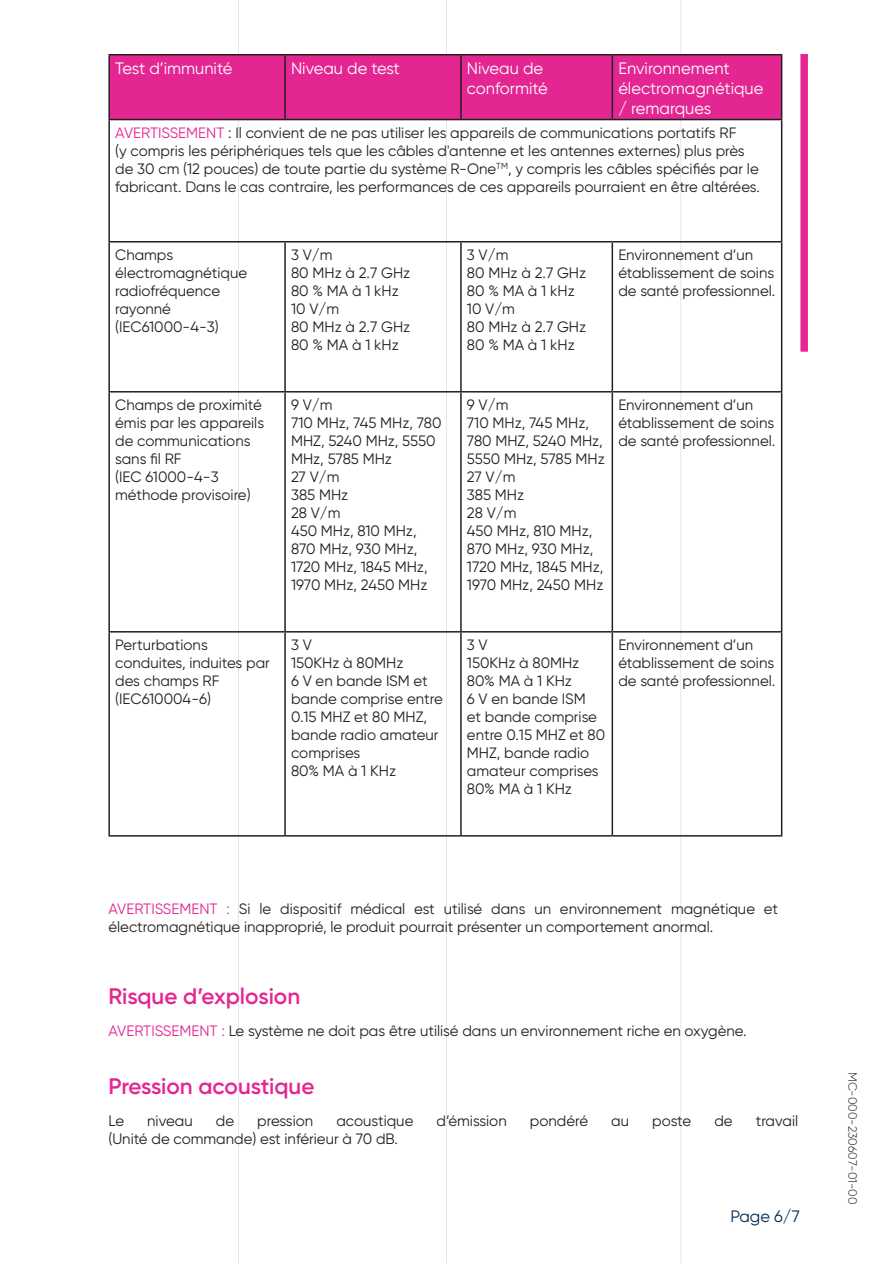
<style>
.page{position:relative;width:893px;height:1263px;background:#fff}
.page>*{position:absolute;margin:0;border:0;box-sizing:border-box;transform-origin:0 0}
.t1{font:600 22.5px "Gilroy";color:#e42692}
.t2{font:16.5px/19.8px "Gilroy";color:#fff}
.t3{font:16.5px "Gilroy";color:#002b50}
.t4{font:15px/18px "Gilroy";color:#231f20}
.t5{font:300 12px "Gilroy";color:#231f20}
.s1{color:#e42692}
</style>
<div class="page">
<hr style="left:238px;top:0;width:1px;height:1263px;background:#e6e7e9">
<hr style="left:446px;top:0;width:1px;height:1263px;background:#e6e7e9">
<hr style="left:680px;top:0;width:1px;height:1263px;background:#e6e7e9">
<div style="left:800px;top:54px;width:8px;height:298px;background:#e42692"></div>
<div style="left:110px;top:56px;width:671px;height:63px;background:#e42692"></div>
<hr style="left:108px;top:54px;width:177px;height:2px;background:#231f20">
<hr style="left:108px;top:56px;width:2px;height:63px;background:#231f20">
<hr style="left:285px;top:54px;width:176px;height:2px;background:#231f20">
<hr style="left:284px;top:56px;width:2px;height:63px;background:#231f20">
<hr style="left:461px;top:54px;width:151px;height:2px;background:#231f20">
<hr style="left:460px;top:56px;width:2px;height:63px;background:#231f20">
<hr style="left:612px;top:54px;width:170px;height:2px;background:#231f20">
<hr style="left:612px;top:56px;width:1px;height:63px;background:#231f20">
<hr style="left:781px;top:56px;width:1px;height:63px;background:#231f20">
<hr style="left:108px;top:119px;width:177px;height:1px;background:#231f20">
<hr style="left:108px;top:120px;width:2px;height:121px;background:#231f20">
<hr style="left:285px;top:119px;width:176px;height:1px;background:#231f20">
<hr style="left:461px;top:119px;width:151px;height:1px;background:#231f20">
<hr style="left:612px;top:119px;width:170px;height:1px;background:#231f20">
<hr style="left:781px;top:120px;width:1px;height:121px;background:#231f20">
<hr style="left:108px;top:241px;width:177px;height:1px;background:#231f20">
<hr style="left:108px;top:242px;width:2px;height:149px;background:#231f20">
<hr style="left:285px;top:241px;width:176px;height:1px;background:#231f20">
<hr style="left:284px;top:242px;width:2px;height:149px;background:#231f20">
<hr style="left:461px;top:241px;width:151px;height:1px;background:#231f20">
<hr style="left:460px;top:242px;width:2px;height:149px;background:#231f20">
<hr style="left:612px;top:241px;width:170px;height:1px;background:#231f20">
<hr style="left:612px;top:242px;width:1px;height:149px;background:#231f20">
<hr style="left:781px;top:242px;width:1px;height:149px;background:#231f20">
<hr style="left:108px;top:391px;width:177px;height:1px;background:#231f20">
<hr style="left:108px;top:392px;width:2px;height:239px;background:#231f20">
<hr style="left:285px;top:391px;width:176px;height:1px;background:#231f20">
<hr style="left:284px;top:392px;width:2px;height:239px;background:#231f20">
<hr style="left:461px;top:391px;width:151px;height:1px;background:#231f20">
<hr style="left:460px;top:392px;width:2px;height:239px;background:#231f20">
<hr style="left:612px;top:391px;width:170px;height:1px;background:#231f20">
<hr style="left:612px;top:392px;width:1px;height:239px;background:#231f20">
<hr style="left:781px;top:392px;width:1px;height:239px;background:#231f20">
<hr style="left:108px;top:631px;width:177px;height:1px;background:#231f20">
<hr style="left:108px;top:632px;width:2px;height:203px;background:#231f20">
<hr style="left:285px;top:631px;width:176px;height:1px;background:#231f20">
<hr style="left:284px;top:632px;width:2px;height:203px;background:#231f20">
<hr style="left:461px;top:631px;width:151px;height:1px;background:#231f20">
<hr style="left:460px;top:632px;width:2px;height:203px;background:#231f20">
<hr style="left:612px;top:631px;width:170px;height:1px;background:#231f20">
<hr style="left:612px;top:632px;width:1px;height:203px;background:#231f20">
<hr style="left:781px;top:632px;width:1px;height:203px;background:#231f20">
<hr style="left:108px;top:835px;width:177px;height:1px;background:#231f20">
<hr style="left:285px;top:835px;width:176px;height:1px;background:#231f20">
<hr style="left:461px;top:835px;width:151px;height:1px;background:#231f20">
<hr style="left:612px;top:835px;width:170px;height:1px;background:#231f20">
<p class="t2" style="left:115px;top:58px;width:119px">Test d’immunité</p>
<p class="t2" style="left:291px;top:58px;width:110px">Niveau de test</p>
<p class="t2" style="left:467px;top:58px;width:82px">Niveau de conformité</p>
<p class="t2" style="left:618px;top:58px;width:147px">Environnement électromagnétique / remarques</p>
<p class="t4" style="left:115px;top:123px;width:646px"><span class="s1">AVERTISSEMENT</span> : Il convient de ne pas utiliser les appareils de communications portatifs RF<br>(y compris les périphériques tels que les câbles d'antenne et les antennes externes) plus près de 30 cm (12 pouces) de toute partie du système R-One<sup>TM</sup>, y compris les câbles spécifiés par le fabricant. Dans le cas contraire, les performances de ces appareils pourraient en être altérées.</p>
<p class="t4" style="left:115px;top:245px;width:133px">Champs électromagnétique radiofréquence rayonné</p>
<p class="t4" style="left:115px;top:317px;width:105px">(IEC61000-4-3)</p>
<p class="t4" style="left:115px;top:395px;width:150px">Champs de proximité émis par les appareils de communications sans fil RF</p>
<p class="t4" style="left:115px;top:467px;width:137px">(IEC 61000-4-3 méthode provisoire)</p>
<p class="t4" style="left:115px;top:635px;width:156px">Perturbations conduites, induites par des champs RF</p>
<p class="t4" style="left:115px;top:689px;width:97px">(IEC610004-6)</p>
<p class="t4" style="left:291px;top:245px;width:43px">3 V/m</p>
<p class="t4" style="left:291px;top:263px;width:121px">80 MHz à 2.7 GHz</p>
<p class="t4" style="left:291px;top:281px;width:109px">80 % MA à 1 kHz</p>
<p class="t4" style="left:291px;top:299px;width:50px">10 V/m</p>
<p class="t4" style="left:291px;top:317px;width:121px">80 MHz à 2.7 GHz</p>
<p class="t4" style="left:291px;top:335px;width:109px">80 % MA à 1 kHz</p>
<p class="t4" style="left:291px;top:395px;width:43px">9 V/m</p>
<p class="t4" style="left:291px;top:413px;width:152px">710 MHz, 745 MHz, 780<br>MHZ, 5240 MHz, 5550<br>MHz, 5785 MHz</p>
<p class="t4" style="left:291px;top:467px;width:50px">27 V/m</p>
<p class="t4" style="left:291px;top:485px;width:59px">385 MHz</p>
<p class="t4" style="left:291px;top:503px;width:51px">28 V/m</p>
<p class="t4" style="left:291px;top:521px;width:127px">450 MHz, 810 MHz,</p>
<p class="t4" style="left:291px;top:539px;width:128px">870 MHz, 930 MHz,</p>
<p class="t4" style="left:291px;top:557px;width:138px">1720 MHz, 1845 MHz,</p>
<p class="t4" style="left:291px;top:575px;width:138px">1970 MHz, 2450 MHz</p>
<p class="t4" style="left:291px;top:635px;width:22px">3 V</p>
<p class="t4" style="left:291px;top:653px;width:114px">150KHz à 80MHz</p>
<p class="t4" style="left:291px;top:671px;width:153px">6 V en bande ISM et bande comprise entre<br>0.15 MHZ et 80 MHZ, bande radio amateur comprises</p>
<p class="t4" style="left:291px;top:761px;width:107px">80% MA à 1 KHz</p>
<p class="t4" style="left:467px;top:245px;width:43px">3 V/m</p>
<p class="t4" style="left:467px;top:263px;width:121px">80 MHz à 2.7 GHz</p>
<p class="t4" style="left:467px;top:281px;width:109px">80 % MA à 1 kHz</p>
<p class="t4" style="left:467px;top:299px;width:50px">10 V/m</p>
<p class="t4" style="left:467px;top:317px;width:121px">80 MHz à 2.7 GHz</p>
<p class="t4" style="left:467px;top:335px;width:109px">80 % MA à 1 kHz</p>
<p class="t4" style="left:618px;top:245px;width:158px">Environnement d’un établissement de soins de santé professionnel.</p>
<p class="t4" style="left:467px;top:395px;width:43px">9 V/m</p>
<p class="t4" style="left:467px;top:413px;width:139px">710 MHz, 745 MHz,<br>780 MHZ, 5240 MHz,<br>5550 MHz, 5785 MHz</p>
<p class="t4" style="left:467px;top:467px;width:50px">27 V/m</p>
<p class="t4" style="left:467px;top:485px;width:59px">385 MHz</p>
<p class="t4" style="left:467px;top:503px;width:51px">28 V/m</p>
<p class="t4" style="left:467px;top:521px;width:127px">450 MHz, 810 MHz,</p>
<p class="t4" style="left:467px;top:539px;width:128px">870 MHz, 930 MHz,</p>
<p class="t4" style="left:467px;top:557px;width:138px">1720 MHz, 1845 MHz,</p>
<p class="t4" style="left:467px;top:575px;width:138px">1970 MHz, 2450 MHz</p>
<p class="t4" style="left:618px;top:395px;width:158px">Environnement d’un établissement de soins de santé professionnel.</p>
<p class="t4" style="left:467px;top:635px;width:22px">3 V</p>
<p class="t4" style="left:467px;top:653px;width:114px">150KHz à 80MHz</p>
<p class="t4" style="left:467px;top:671px;width:107px">80% MA à 1 KHz</p>
<p class="t4" style="left:467px;top:689px;width:140px">6 V en bande ISM<br>et bande comprise entre 0.15 MHZ et 80<br>MHZ, bande radio amateur comprises</p>
<p class="t4" style="left:467px;top:779px;width:107px">80% MA à 1 KHz</p>
<p class="t4" style="left:618px;top:635px;width:158px">Environnement d’un établissement de soins de santé professionnel.</p>
<p class="t4" style="left:108px;top:899px;width:671px"><span class="s1">AVERTISSEMENT :</span> Si le dispositif médical est utilisé dans un environnement magnétique et électromagnétique inapproprié, le produit pourrait présenter un comportement anormal.</p>
<p class="t1" style="left:108px;top:982px;width:193px">Risque d’explosion</p>
<p class="t4" style="left:108px;top:1021px;width:639px"><span class="s1">AVERTISSEMENT :</span> Le système ne doit pas être utilisé dans un environnement riche en oxygène.</p>
<p class="t1" style="left:108px;top:1072px;width:208px">Pression acoustique</p>
<p class="t4" style="left:108px;top:1112px;width:17px">Le</p>
<p class="t4" style="left:147px;top:1112px;width:47px">niveau</p>
<p class="t4" style="left:216px;top:1112px;width:20px">de</p>
<p class="t4" style="left:257px;top:1112px;width:57px">pression</p>
<p class="t4" style="left:336px;top:1112px;width:79px">acoustique</p>
<p class="t4" style="left:437px;top:1112px;width:72px">d’émission</p>
<p class="t4" style="left:530px;top:1112px;width:60px">pondéré</p>
<p class="t4" style="left:611px;top:1112px;width:19px">au</p>
<p class="t4" style="left:652px;top:1112px;width:40px">poste</p>
<p class="t4" style="left:714px;top:1112px;width:20px">de</p>
<p class="t4" style="left:756px;top:1112px;width:44px">travail</p>
<p class="t4" style="left:108px;top:1130px;width:291px">(Unité de commande) est inférieur à 70 dB.</p>
<p class="t3" style="left:730px;top:1206px;width:71px">Page 6/7</p>
<p class="t5" style="left:860px;top:1072px;width:134px;rotate:90deg">MC-000-230607-01-00</p>
</div>
